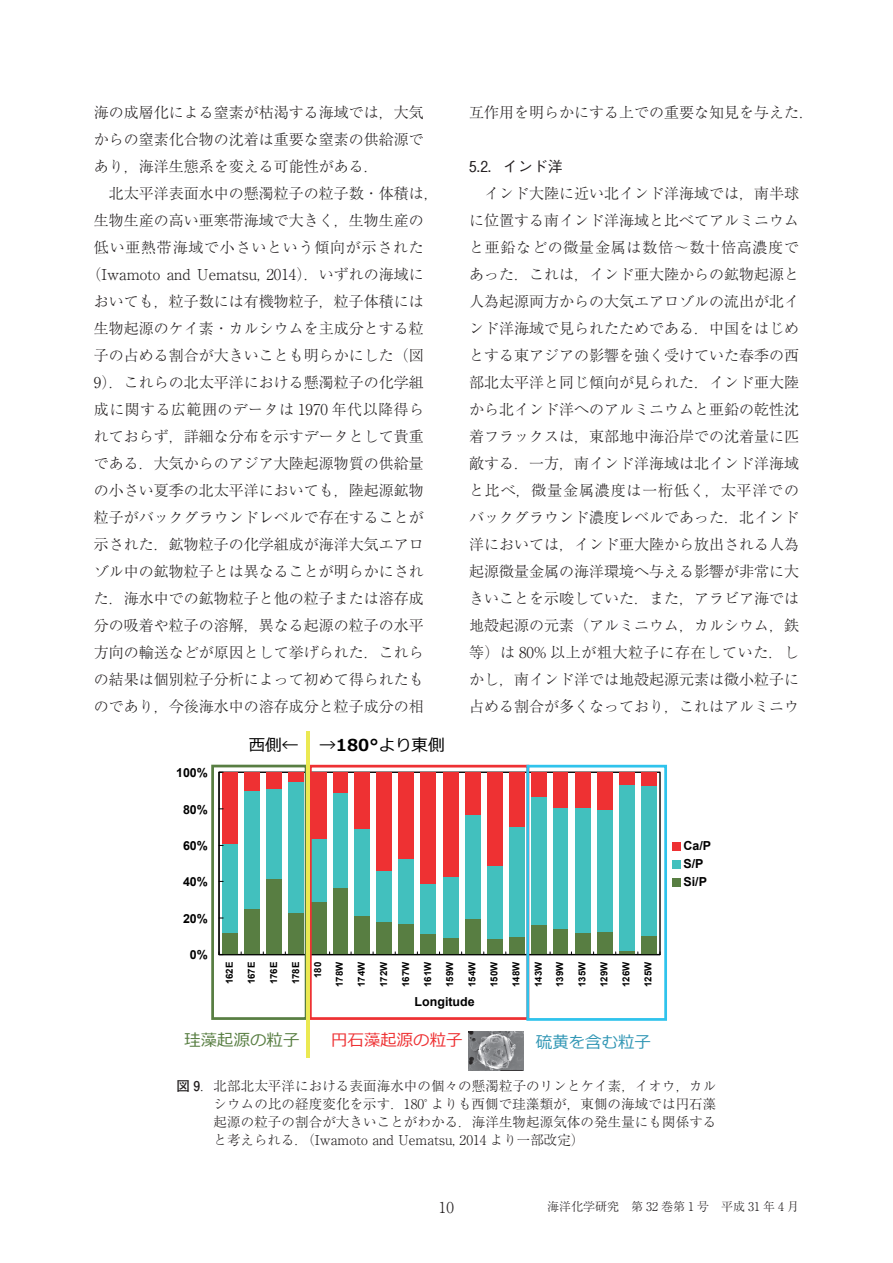
<style>
.page{position:relative;width:893px;height:1263px;background:#fff}
.page>*{position:absolute;margin:0;border:0;box-sizing:border-box;transform-origin:0 0}
.t1{font:16.5px "Meiryo";color:#000}
.t2{font:16.5px "Meiryo";color:#ee3133}
.t3{font:16.5px "Meiryo";color:#587e42}
.t4{font:16.5px "Meiryo";color:#3297b5}
.t5{font:300 15px/27px "Ryumin Pr 5";color:#231f20;text-align:justify}
.t6{font:300 15px "Ryumin Pr 5";letter-spacing:.03em;color:#231f20}
.t7{font:300 15px "Ryumin Pr 5";letter-spacing:.05em;color:#231f20}
.t8{font:500 15px "Gothic BBB Pr 5";color:#231f20}
.t9{font:300 13.5px/18px "Ryumin Pr 5";color:#231f20;text-align:justify}
.t10{font:700 12.45px/18px "Arial";color:#000}
.t11{font:300 12px "Ryumin Pr 5";color:#231f20}
.t12{font:700 9.6px "Arial";color:#000}
.s1{font-weight:700}
.s2{font-family:"Futo Go B101 Pr 5";font-weight:700}
</style>
<div class="page">
<img style="left:469px;top:1032px;width:54px;height:38px">
<div style="left:672px;top:842px;width:9px;height:9px;background:#ee3133"></div>
<div style="left:672px;top:860px;width:9px;height:9px;background:#42c0be"></div>
<div style="left:672px;top:878px;width:9px;height:9px;background:#587e42"></div>
<svg style="left:211px;top:765px;width:96px;height:255px"></svg>
<svg style="left:310px;top:765px;width:216px;height:255px"></svg>
<svg style="left:526px;top:765px;width:141px;height:256px"></svg>
<hr style="left:307px;top:731px;width:3px;height:327px;background:#ebe952">
<p class="t5" style="left:94px;top:98px;width:331px">海の成層化による窒素が枯渇する海域では，大気からの窒素化合物の沈着は重要な窒素の供給源であり，海洋生態系を変える可能性がある．</p>
<p class="t5" style="left:109px;top:179px;width:332px">北太平洋表面水中の懸濁粒子の粒子数・体積は，</p>
<p class="t5" style="left:94px;top:206px;width:331px">生物生産の高い亜寒帯海域で大きく，生物生産の</p>
<p class="t7" style="left:94px;top:236px;width:331px">低い亜熱帯海域で小さいという傾向が示された</p>
<p class="t5" style="left:86px;top:260px;width:339px">（Iwamoto and Uematsu, 2014）．いずれの海域に</p>
<p class="t5" style="left:94px;top:287px;width:331px">おいても，粒子数には有機物粒子，粒子体積には</p>
<p class="t5" style="left:94px;top:314px;width:331px">生物起源のケイ素・カルシウムを主成分とする粒</p>
<p class="t5" style="left:94px;top:341px;width:331px">子の占める割合が大きいことも明らかにした（図</p>
<p class="t5" style="left:94px;top:368px;width:332px">9）．これらの北太平洋における懸濁粒子の化学組</p>
<p class="t6" style="left:94px;top:398px;width:332px">成に関する広範囲のデータは 1970 年代以降得ら</p>
<p class="t5" style="left:94px;top:422px;width:331px">れておらず，詳細な分布を示すデータとして貴重</p>
<p class="t5" style="left:94px;top:449px;width:331px">である．大気からのアジア大陸起源物質の供給量</p>
<p class="t5" style="left:94px;top:476px;width:331px">の小さい夏季の北太平洋においても，陸起源鉱物</p>
<p class="t5" style="left:94px;top:503px;width:331px">粒子がバックグラウンドレベルで存在することが</p>
<p class="t5" style="left:94px;top:530px;width:331px">示された．鉱物粒子の化学組成が海洋大気エアロ</p>
<p class="t5" style="left:94px;top:557px;width:331px">ゾル中の鉱物粒子とは異なることが明らかにされ</p>
<p class="t5" style="left:94px;top:584px;width:331px">た．海水中での鉱物粒子と他の粒子または溶存成</p>
<p class="t5" style="left:94px;top:611px;width:331px">分の吸着や粒子の溶解，異なる起源の粒子の水平</p>
<p class="t5" style="left:94px;top:638px;width:331px">方向の輸送などが原因として挙げられた．これら</p>
<p class="t5" style="left:94px;top:665px;width:331px">の結果は個別粒子分析によって初めて得られたも</p>
<p class="t5" style="left:94px;top:692px;width:331px">のであり，今後海水中の溶存成分と粒子成分の相</p>
<p class="t10" style="left:176px;top:763px;width:33px">100%</p>
<p class="t10" style="left:183px;top:800px;width:26px">80%</p>
<p class="t10" style="left:183px;top:837px;width:26px">60%</p>
<p class="t10" style="left:183px;top:873px;width:26px">40%</p>
<p class="t10" style="left:183px;top:909px;width:26px">20%</p>
<p class="t10" style="left:190px;top:946px;width:19px">0%</p>
<p class="t1" style="left:249px;top:734px;width:51px">⻄側←</p>
<p class="t1" style="left:319px;top:733px;width:126px">→<span class="s1">180°</span>より東側</p>
<p class="t5" style="left:469px;top:98px;width:347px">互作用を明らかにする上での重要な知見を与えた．</p>
<p class="t8" style="left:469px;top:155px;width:95px">5.2．インド洋</p>
<p class="t5" style="left:469px;top:179px;width:332px;text-indent:15px">インド大陸に近い北インド洋海域では，南半球に位置する南インド洋海域と比べてアルミニウムと亜鉛などの微量金属は数倍～数十倍高濃度であった．これは，インド亜大陸からの鉱物起源と人為起源両方からの大気エアロゾルの流出が北インド洋海域で見られたためである．中国をはじめとする東アジアの影響を強く受けていた春季の西部北太平洋と同じ傾向が見られた．インド亜大陸から北インド洋へのアルミニウムと亜鉛の乾性沈着フラックスは，東部地中海沿岸での沈着量に匹敵する．一方，南インド洋海域は北インド洋海域と比べ，微量金属濃度は一桁低く，太平洋でのバックグラウンド濃度レベルであった．北インド洋においては，インド亜大陸から放出される人為起源微量金属の海洋環境へ与える影響が非常に大きいことを示唆していた．また，アラビア海では地殻起源の元素（アルミニウム，カルシウム，鉄等）は 80% 以上が粗大粒子に存在していた．しかし，南インド洋では地殻起源元素は微小粒子に占める割合が多くなっており，これはアルミニウ</p>
<p class="t10" style="left:683px;top:837px;width:29px">Ca/P<br>S/P<br>Si/P</p>
<p class="t12" style="left:224px;top:984px;width:24px;rotate:-90deg">162E</p>
<p class="t12" style="left:246px;top:984px;width:24px;rotate:-90deg">167E</p>
<p class="t12" style="left:268px;top:984px;width:24px;rotate:-90deg">176E</p>
<p class="t12" style="left:291px;top:984px;width:24px;rotate:-90deg">178E</p>
<p class="t12" style="left:313px;top:978px;width:18px;rotate:-90deg">180</p>
<p class="t12" style="left:334px;top:987px;width:27px;rotate:-90deg">178W</p>
<p class="t12" style="left:356px;top:987px;width:27px;rotate:-90deg">174W</p>
<p class="t12" style="left:378px;top:987px;width:27px;rotate:-90deg">172W</p>
<p class="t12" style="left:400px;top:987px;width:27px;rotate:-90deg">167W</p>
<p class="t12" style="left:422px;top:987px;width:27px;rotate:-90deg">161W</p>
<p class="t12" style="left:445px;top:987px;width:27px;rotate:-90deg">159W</p>
<p class="t12" style="left:467px;top:987px;width:27px;rotate:-90deg">154W</p>
<p class="t12" style="left:489px;top:987px;width:27px;rotate:-90deg">150W</p>
<p class="t12" style="left:511px;top:987px;width:27px;rotate:-90deg">148W</p>
<p class="t12" style="left:533px;top:987px;width:27px;rotate:-90deg">143W</p>
<p class="t12" style="left:554px;top:987px;width:27px;rotate:-90deg">139W</p>
<p class="t12" style="left:577px;top:987px;width:27px;rotate:-90deg">135W</p>
<p class="t12" style="left:599px;top:987px;width:27px;rotate:-90deg">129W</p>
<p class="t12" style="left:621px;top:987px;width:27px;rotate:-90deg">126W</p>
<p class="t12" style="left:643px;top:987px;width:27px;rotate:-90deg">125W</p>
<p class="t10" style="left:415px;top:992px;width:62px">Longitude</p>
<p class="t3" style="left:184px;top:1028px;width:117px">珪藻起源の粒⼦</p>
<p class="t2" style="left:331px;top:1028px;width:133px">円⽯藻起源の粒⼦</p>
<p class="t4" style="left:536px;top:1031px;width:117px">硫⻩を含む粒⼦</p>
<p class="t9" style="left:214px;top:1075px;width:504px;text-indent:-37px"><span class="s2">図 9</span>．北部北太平洋における表面海水中の個々の懸濁粒子のリンとケイ素，イオウ，カルシウムの比の経度変化を示す．180̊ よりも西側で珪藻類が，東側の海域では円石藻起源の粒子の割合が大きいことがわかる．海洋生物起源気体の発生量にも関係すると考えられる．（Iwamoto and Uematsu, 2014 より一部改定）</p>
<p class="t5" style="left:439px;top:1193px;width:16px">10</p>
<p class="t11" style="left:547px;top:1197px;width:254px">海洋化学研究　第 32 巻第 1 号　平成 31 年 4 月</p>
</div>
